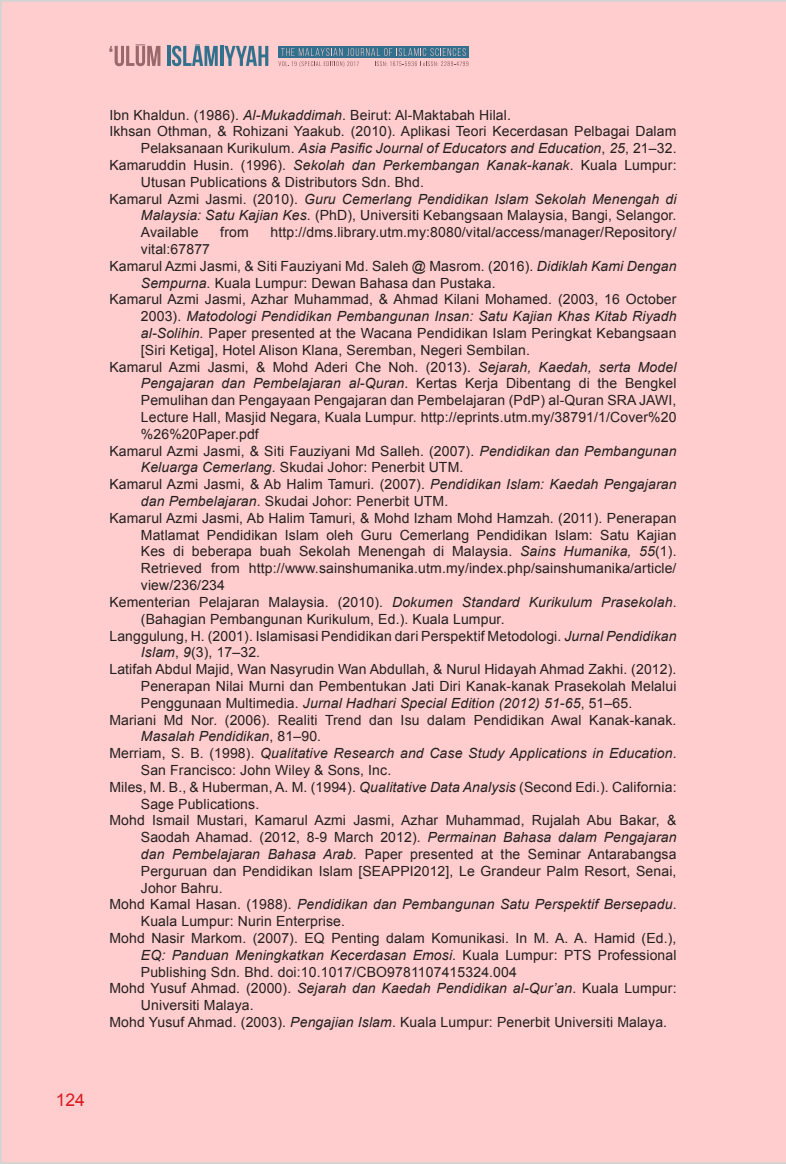
<style>
.page{position:relative;width:786px;height:1164px;background:#ffcdcd}
.page>*{position:absolute;margin:0;border:0;box-sizing:border-box;transform-origin:0 0}
.t1{font:17.5px "Arial";color:#d1232a}
.EndNote_Bibliography{font:14px/16.8px "Arial";letter-spacing:.01em;color:#231f20}
.t2{font:italic 14px/16.8px "Arial";letter-spacing:.01em;color:#231f20}
.s1{font-style:italic}
.s2{font-style:normal}
</style>
<div class="page">
<p class="t1" style="left:56px;top:1088px;width:31px">124</p>
<p class="EndNote_Bibliography" style="left:109px;top:106px;width:403px">Ibn Khaldun. (1986). <span class="s1">Al-Mukaddimah</span>. Beirut: Al-Maktabah Hilal.</p>
<p class="EndNote_Bibliography" style="left:109px;top:123px;width:568px;text-align:right">Ikhsan Othman, &amp; Rohizani Yaakub. (2010). Aplikasi Teori Kecerdasan Pelbagai Dalam<br>Pelaksanaan Kurikulum. <span class="s1">Asia Pasific Journal of Educators and Education</span>, <span class="s1">25</span>, 21–32.</p>
<p class="EndNote_Bibliography" style="left:141px;top:157px;width:537px;text-indent:-32px">Kamaruddin Husin. (1996). <span class="s1">Sekolah dan Perkembangan Kanak-kanak</span>. Kuala Lumpur:<br>Utusan Publications &amp; Distributors Sdn. Bhd.</p>
<p class="EndNote_Bibliography" style="left:141px;top:190px;width:537px;text-align:justify;text-indent:-32px">Kamarul Azmi Jasmi. (2010). <span class="s1">Guru Cemerlang Pendidikan Islam Sekolah Menengah di Malaysia: Satu Kajian Kes.</span> (PhD), Universiti Kebangsaan Malaysia, Bangi, Selangor.<br>Available</p>
<p class="EndNote_Bibliography" style="left:220px;top:224px;width:30px">from</p>
<p class="EndNote_Bibliography" style="left:270px;top:224px;width:407px">http://dms.library.utm.my:8080/vital/access/manager/Repository/</p>
<p class="EndNote_Bibliography" style="left:141px;top:241px;width:71px">vital:67877</p>
<p class="EndNote_Bibliography" style="left:141px;top:258px;width:537px;text-indent:-32px">Kamarul Azmi Jasmi, &amp; Siti Fauziyani Md. Saleh @ Masrom. (2016). <span class="s1">Didiklah Kami Dengan<br>Sempurna</span>. Kuala Lumpur: Dewan Bahasa dan Pustaka.</p>
<p class="EndNote_Bibliography" style="left:141px;top:291px;width:537px;text-align:justify;text-indent:-32px">Kamarul Azmi Jasmi, Azhar Muhammad, &amp; Ahmad Kilani Mohamed. (2003, 16 October 2003). <span class="s1">Matodologi Pendidikan Pembangunan Insan: Satu Kajian Khas Kitab Riyadh al-Solihin.</span> Paper presented at the Wacana Pendidikan Islam Peringkat Kebangsaan [Siri Ketiga], Hotel Alison Klana, Seremban, Negeri Sembilan.</p>
<p class="EndNote_Bibliography" style="left:141px;top:358px;width:537px;text-align:justify;text-indent:-32px">Kamarul Azmi Jasmi, &amp; Mohd Aderi Che Noh. (2013). <span class="s1">Sejarah, Kaedah, serta Model Pengajaran dan Pembelajaran al-Quran</span>. Kertas Kerja Dibentang di the Bengkel Pemulihan dan Pengayaan Pengajaran dan Pembelajaran (PdP) al-Quran SRA JAWI, Lecture Hall, Masjid Negara, Kuala Lumpur. http://eprints.utm.my/38791/1/Cover%20 %26%20Paper.pdf</p>
<p class="EndNote_Bibliography" style="left:141px;top:442px;width:537px;text-indent:-32px">Kamarul Azmi Jasmi, &amp; Siti Fauziyani Md Salleh. (2007). <span class="s1">Pendidikan dan Pembangunan<br>Keluarga Cemerlang</span>. Skudai Johor: Penerbit UTM.</p>
<p class="EndNote_Bibliography" style="left:141px;top:476px;width:537px;text-indent:-32px">Kamarul Azmi Jasmi, &amp; Ab Halim Tamuri. (2007). <span class="s1">Pendidikan Islam: Kaedah Pengajaran dan Pembelajaran</span>. Skudai Johor: Penerbit UTM.</p>
<p class="EndNote_Bibliography" style="left:141px;top:510px;width:537px;text-align:justify;text-indent:-32px">Kamarul Azmi Jasmi, Ab Halim Tamuri, &amp; Mohd Izham Mohd Hamzah. (2011). Penerapan Matlamat Pendidikan Islam oleh Guru Cemerlang Pendidikan Islam: Satu Kajian Kes di beberapa buah Sekolah Menengah di Malaysia. <span class="s1">Sains Humanika, 55</span>(1).<br>Retrieved from http://www.sainshumanika.utm.my/index.php/sainshumanika/article/ view/236/234</p>
<p class="EndNote_Bibliography" style="left:141px;top:594px;width:537px;text-indent:-32px">Kementerian Pelajaran Malaysia. (2010). <span class="s1">Dokumen Standard Kurikulum Prasekolah</span>. (Bahagian Pembangunan Kurikulum, Ed.). Kuala Lumpur.</p>
<p class="EndNote_Bibliography" style="left:141px;top:627px;width:537px;text-indent:-32px">Langgulung, H. (2001). Islamisasi Pendidikan dari Perspektif Metodologi. <span class="s1">Jurnal Pendidikan<br>Islam</span>, <span class="s1">9</span>(3), 17–32.</p>
<p class="EndNote_Bibliography" style="left:141px;top:661px;width:537px;text-align:justify;text-indent:-32px">Latifah Abdul Majid, Wan Nasyrudin Wan Abdullah, &amp; Nurul Hidayah Ahmad Zakhi. (2012).<br>Penerapan Nilai Murni dan Pembentukan Jati Diri Kanak-kanak Prasekolah Melalui Penggunaan Multimedia. <span class="s1">Jurnal Hadhari Special Edition (2012) 51-65</span>, 51–65.</p>
<p class="EndNote_Bibliography" style="left:141px;top:711px;width:537px;text-indent:-32px">Mariani Md Nor. (2006). Realiti Trend dan Isu dalam Pendidikan Awal Kanak-kanak.<br><span class="s1">Masalah Pendidikan</span>, 81–90.</p>
<p class="t2" style="left:141px;top:745px;width:537px;text-indent:-32px"><span class="s2">Merriam, S. B. (1998).</span> Qualitative Research and Case Study Applications in Education<span class="s2">.<br>San Francisco: John Wiley &amp; Sons, Inc.</span></p>
<p class="EndNote_Bibliography" style="left:141px;top:778px;width:537px;text-indent:-32px">Miles, M. B., &amp; Huberman, A. M. (1994). <span class="s1">Qualitative Data Analysis</span> (Second Edi.). California:<br>Sage Publications.</p>
<p class="EndNote_Bibliography" style="left:141px;top:812px;width:537px;text-align:justify;text-indent:-32px">Mohd Ismail Mustari, Kamarul Azmi Jasmi, Azhar Muhammad, Rujalah Abu Bakar, &amp; Saodah Ahamad. (2012, 8-9 March 2012). <span class="s1">Permainan Bahasa dalam Pengajaran dan Pembelajaran Bahasa Arab.</span> Paper presented at the Seminar Antarabangsa Perguruan dan Pendidikan Islam [SEAPPI2012], Le Grandeur Palm Resort, Senai, Johor Bahru.</p>
<p class="EndNote_Bibliography" style="left:141px;top:896px;width:537px;text-indent:-32px">Mohd Kamal Hasan. (1988). <span class="s1">Pendidikan dan Pembangunan Satu Perspektif Bersepadu</span>.<br>Kuala Lumpur: Nurin Enterprise.</p>
<p class="EndNote_Bibliography" style="left:141px;top:930px;width:537px;text-align:justify;text-indent:-32px">Mohd Nasir Markom. (2007). EQ Penting dalam Komunikasi. In M. A. A. Hamid (Ed.), <span class="s1">EQ: Panduan Meningkatkan Kecerdasan Emosi</span>. Kuala Lumpur: PTS Professional Publishing Sdn. Bhd. doi:10.1017/CBO9781107415324.004</p>
<p class="EndNote_Bibliography" style="left:141px;top:980px;width:537px;text-indent:-32px">Mohd Yusuf Ahmad. (2000). <span class="s1">Sejarah dan Kaedah Pendidikan al-Qur’an</span>. Kuala Lumpur:<br>Universiti Malaya.</p>
<p class="EndNote_Bibliography" style="left:109px;top:1014px;width:559px">Mohd Yusuf Ahmad. (2003). <span class="s1">Pengajian Islam</span>. Kuala Lumpur: Penerbit Universiti Malaya.</p>
</div>
